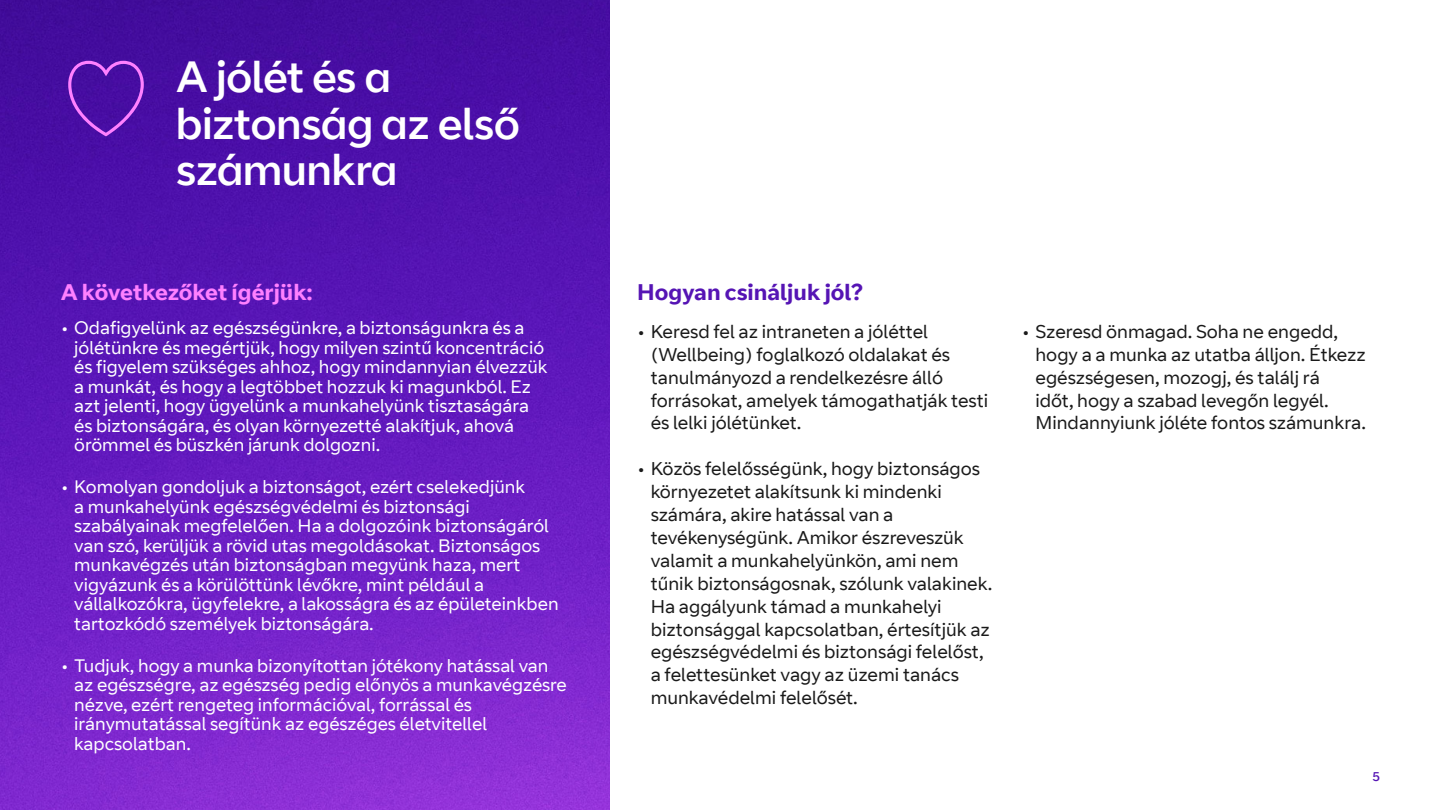
<style>
.page{position:relative;width:1440px;height:810px;background:#fff}
.page>*{position:absolute;margin:0;border:0;box-sizing:border-box;transform-origin:0 0}
.t1{font:43.5px/46.5px "BT Curve Headline";color:#fff}
.t2{font:700 22.5px "BT Curve";color:#ff80ff}
.t3{font:700 22.5px "BT Curve";color:#5514b4}
.t4{font:18.38px/23px "BT Curve";color:#1a1a1a}
.t5{font:18px/19.5px "BT Curve";color:#fff}
.t6{font:12.9px "BT Curve Headline";color:#5514b4}
</style>
<div class="page">
<img style="left:0;top:0;width:610px;height:810px">
<svg style="left:68px;top:61px;width:76px;height:75px"></svg>
<h1 class="t1" style="left:176px;top:56px;width:345px">A jólét és a biztonság az első számunkra</h1>
<p class="t2" style="left:61px;top:278px;width:253px">A következőket ígérjük:</p>
<p class="t5" style="left:74px;top:319px;width:475px;text-indent:-14px">• Odafigyelünk az egészségünkre, a biztonságunkra és a jólétünkre és megértjük, hogy milyen szintű koncentráció és figyelem szükséges ahhoz, hogy mindannyian élvezzük a munkát, és hogy a legtöbbet hozzuk ki magunkból. Ez azt jelenti, hogy ügyelünk a munkahelyünk tisztaságára és biztonságára, és olyan környezetté alakítjuk, ahová örömmel és büszkén járunk dolgozni.</p>
<p class="t5" style="left:74px;top:478px;width:486px;text-indent:-14px">• Komolyan gondoljuk a biztonságot, ezért cselekedjünk<br>a munkahelyünk egészségvédelmi és biztonsági szabályainak megfelelően. Ha a dolgozóink biztonságáról van szó, kerüljük a rövid utas megoldásokat. Biztonságos munkavégzés után biztonságban megyünk haza, mert vigyázunk és a körülöttünk lévőkre, mint például a vállalkozókra, ügyfelekre, a lakosságra és az épületeinkben tartozkódó személyek biztonságára.</p>
<p class="t5" style="left:74px;top:656px;width:494px;text-indent:-14px">• Tudjuk, hogy a munka bizonyítottan jótékony hatással van az egészségre, az egészség pedig előnyös a munkavégzésre nézve, ezért rengeteg információval, forrással és iránymutatással segítünk az egészéges életvitellel kapcsolatban.</p>
<p class="t3" style="left:637px;top:278px;width:227px">Hogyan csináljuk jól?</p>
<p class="t4" style="left:651px;top:320px;width:339px;text-indent:-14px">• Keresd fel az intraneten a jóléttel (Wellbeing) foglalkozó oldalakat és tanulmányozd a rendelkezésre álló forrásokat, amelyek támogathatják testi és lelki jólétünket.</p>
<p class="t4" style="left:651px;top:458px;width:343px;text-indent:-14px">• Közös felelősségünk, hogy biztonságos környezetet alakítsunk ki mindenki számára, akire hatással van a tevékenységünk. Amikor észreveszük valamit a munkahelyünkön, ami nem tűnik biztonságosnak, szólunk valakinek.<br>Ha aggályunk támad a munkahelyi biztonsággal kapcsolatban, értesítjük az egészségvédelmi és biztonsági felelőst, a felettesünket vagy az üzemi tanács munkavédelmi felelősét.</p>
<p class="t4" style="left:1035px;top:320px;width:332px;text-indent:-14px">• Szeresd önmagad. Soha ne engedd, hogy a a munka az utatba álljon. Étkezz egészségesen, mozogj, és találj rá<br>időt, hogy a szabad levegőn legyél.<br>Mindannyiunk jóléte fontos számunkra.</p>
<p class="t6" style="left:1372px;top:769px;width:9px">5</p>
</div>
